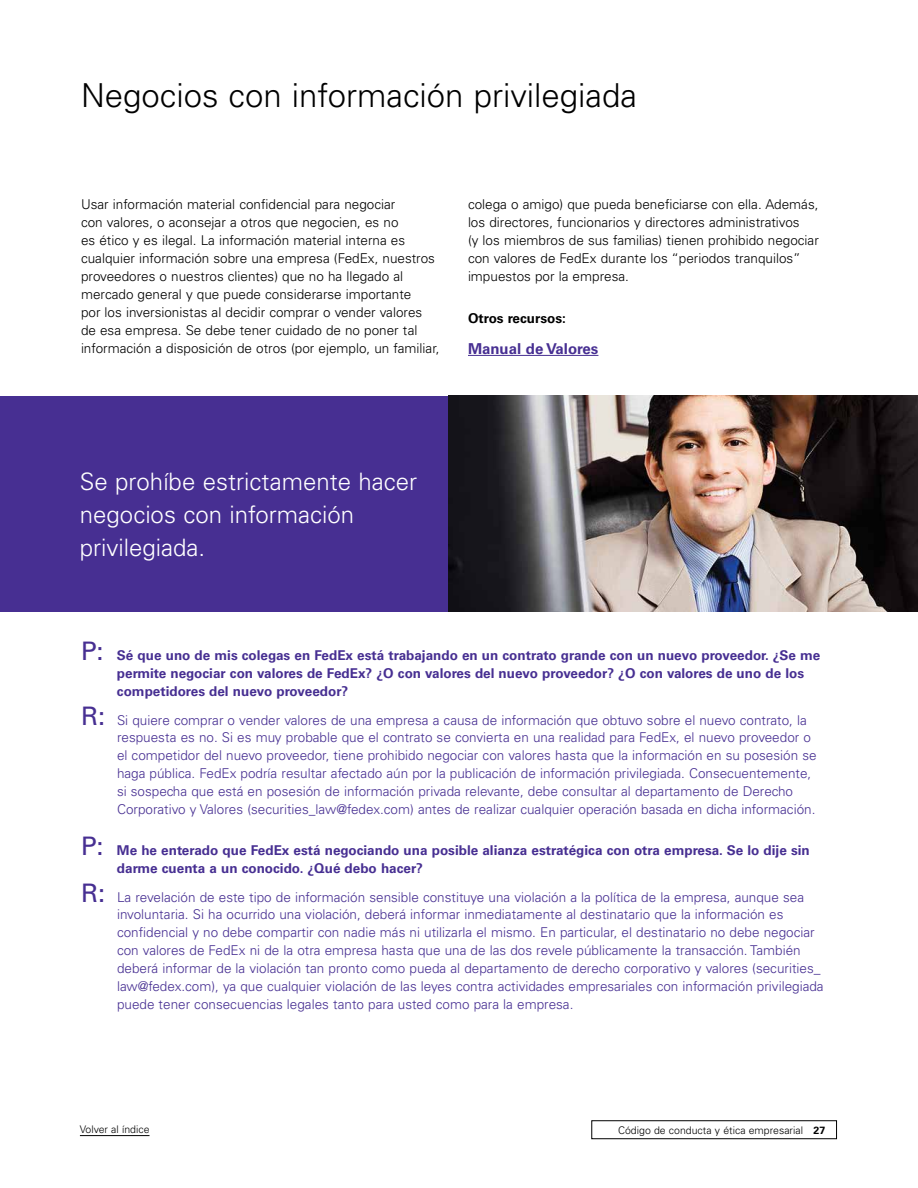
<style>
.page{position:relative;width:918px;height:1188px;background:#fff}
.page>*{position:absolute;margin:0;border:0;box-sizing:border-box;transform-origin:0 0}
.t1{font:300 33px "Univers";color:#000}
.t2{font:300 24px/33px "Univers";color:#fff}
.t3{font:700 15px "Univers";color:#472f92}
.t4{font:300 13.5px/18px "Univers";color:#472f92}
.t5{font:300 13.5px/18px "Univers";color:#000}
.t6{font:700 13.5px/18px "Univers";color:#472f92}
.t7{font:700 13.5px "Univers";color:#000}
.t8{font:300 10.5px "Univers";color:#000}
.s1{font-weight:400;font-size:25.5px}
.s2{font-weight:700}
</style>
<div class="page">
<div style="left:592px;top:1121px;width:245px;height:18px;border:1px solid #000"></div>
<hr style="left:80px;top:1135px;width:70px;height:1px;background:#000">
<hr style="left:468px;top:355px;width:130px;height:1px;background:#472f92">
<div style="left:0;top:396px;width:467px;height:216px;background:#472f92"></div>
<img style="left:449px;top:396px;width:469px;height:216px">
<h1 class="t1" style="left:81px;top:76px;width:557px">Negocios con información privilegiada</h1>
<p class="t5" style="left:81px;top:195px;width:360px">Usar información material confidencial para negociar<br>con valores, o aconsejar a otros que negocien, es no<br>es ético y es ilegal. La información material interna es cualquier información sobre una empresa (FedEx, nuestros proveedores o nuestros clientes) que no ha llegado al mercado general y que puede considerarse importante<br>por los inversionistas al decidir comprar o vender valores de esa empresa. Se debe tener cuidado de no poner tal información a disposición de otros (por ejemplo, un familiar,</p>
<p class="t5" style="left:468px;top:195px;width:352px">colega o amigo) que pueda beneficiarse con ella. Además, los directores, funcionarios y directores administrativos<br>(y los miembros de sus familias) tienen prohibido negociar con valores de FedEx durante los “periodos tranquilos” impuestos por la empresa.</p>
<p class="t7" style="left:468px;top:310px;width:99px">Otros recursos:</p>
<p class="t3" style="left:468px;top:340px;width:132px">Manual de Valores</p>
<h2 class="t2" style="left:80px;top:465px;width:339px">Se prohíbe estrictamente hacer negocios con información privilegiada.</h2>
<p class="t6" style="left:117px;top:646px;width:705px;text-indent:-36px"><span class="s1">P:</span> Sé que uno de mis colegas en FedEx está trabajando en un contrato grande con un nuevo proveedor. ¿Se me permite negociar con valores de FedEx? ¿O con valores del nuevo proveedor? ¿O con valores de uno de los competidores del nuevo proveedor?</p>
<p class="t4" style="left:117px;top:711px;width:701px;text-indent:-36px"><span class="s1">R:</span> Si quiere comprar o vender valores de una empresa a causa de información que obtuvo sobre el nuevo contrato, la respuesta es no. Si es muy probable que el contrato se convierta en una realidad para FedEx, el nuevo proveedor o el competidor del nuevo proveedor, tiene prohibido negociar con valores hasta que la información en su posesión se haga pública. FedEx podría resultar afectado aún por la publicación de información privilegiada. Consecuentemente, si sospecha que está en posesión de información privada relevante, debe consultar al departamento de Derecho Corporativo y Valores (securities_law@fedex.com) antes de realizar cualquier operación basada en dicha información.</p>
<p class="t6" style="left:117px;top:841px;width:694px;text-indent:-36px"><span class="s1">P:</span> Me he enterado que FedEx está negociando una posible alianza estratégica con otra empresa. Se lo dije sin darme cuenta a un conocido. ¿Qué debo hacer?</p>
<p class="t4" style="left:117px;top:888px;width:708px;text-indent:-36px"><span class="s1">R:</span> La revelación de este tipo de información sensible constituye una violación a la política de la empresa, aunque sea involuntaria. Si ha ocurrido una violación, deberá informar inmediatamente al destinatario que la información es confidencial y no debe compartir con nadie más ni utilizarla el mismo. En particular, el destinatario no debe negociar con valores de FedEx ni de la otra empresa hasta que una de las dos revele públicamente la transacción. También deberá informar de la violación tan pronto como pueda al departamento de derecho corporativo y valores (securities_ law@fedex.com), ya que cualquier violación de las leyes contra actividades empresariales con información privilegiada puede tener consecuencias legales tanto para usted como para la empresa.</p>
<p class="t8" style="left:80px;top:1123px;width:71px">Volver al índice</p>
<p class="t8" style="left:618px;top:1124px;width:209px">Código de conducta y ética empresarial <span class="s2">27</span></p>
</div>
